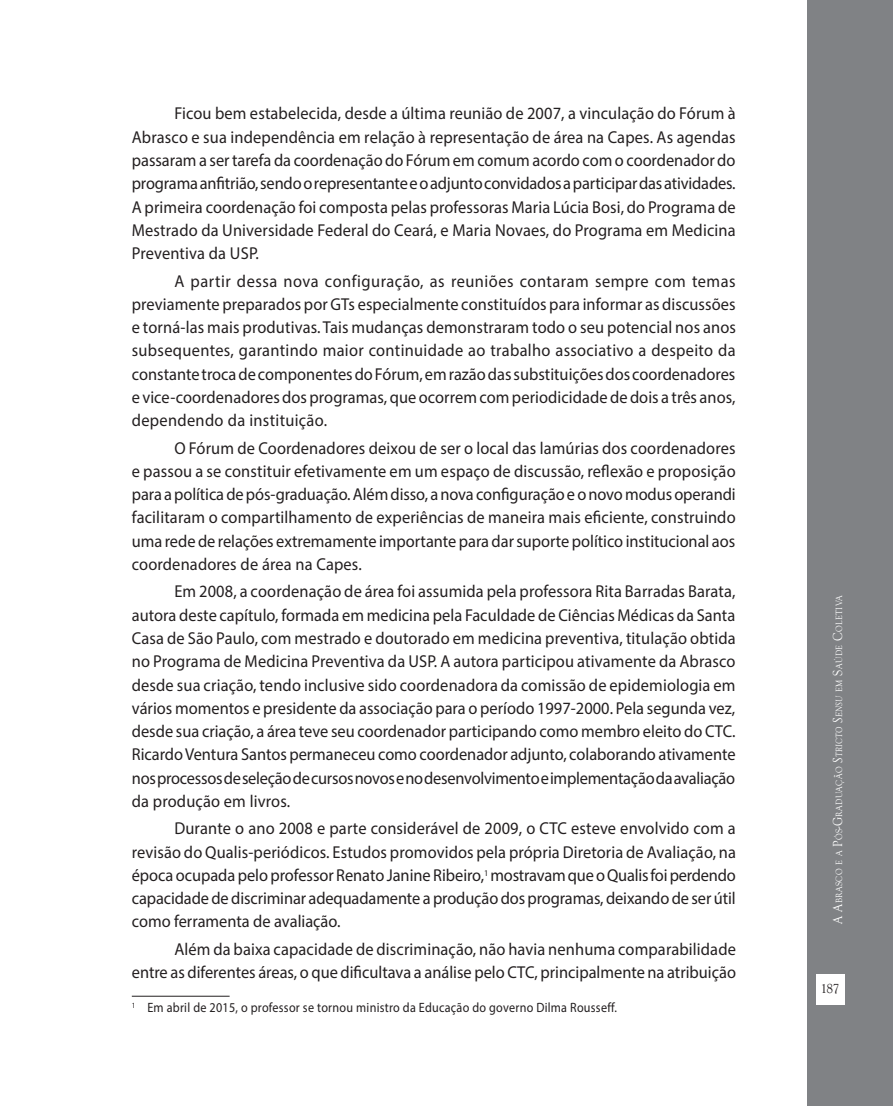
<style>
.page{position:relative;width:893px;height:1106px;background:#fff}
.page>*{position:absolute;margin:0;border:0;box-sizing:border-box;transform-origin:0 0}
.t1{font:17.25px/23.2px "Myriad Pro";letter-spacing:.005em;color:#231f20;text-align:justify;scale:.95 1}
.t2{font:13.5px "Myriad Pro";letter-spacing:.02em;color:#231f20;scale:.9 1}
.t3{font:13.5px "Goudy Old Style T";color:#231f20}
.t4{font:9.45px "Goudy Old Style T";letter-spacing:.035em;color:#fff;scale:.9 1}
.s1{font-size:13.5px}
.s2{font-style:italic;font-size:13.5px}
.s3{font-style:italic}
</style>
<div class="page">
<div style="left:807px;top:0;width:86px;height:1106px;background:#808285"></div>
<div style="left:816px;top:973px;width:28px;height:31px;background:#fff"></div>
<hr style="left:132px;top:996px;width:98px;height:1px;background:#231f20">
<p class="t1" style="left:132px;top:102px;width:637px;text-indent:43px">Ficou bem estabelecida, desde a última reunião de 2007, a vinculação do Fórum à Abrasco e sua independência em relação à representação de área na Capes. As agendas passaram a ser tarefa da coordenação do Fórum em comum acordo com o coordenador do programa anfitrião, sendo o representante e o adjunto convidados a participar das atividades.<br>A primeira coordenação foi composta pelas professoras Maria Lúcia Bosi, do Programa de Mestrado da Universidade Federal do Ceará, e Maria Novaes, do Programa em Medicina Preventiva da USP.</p>
<p class="t1" style="left:132px;top:269px;width:638px;text-indent:43px">A partir dessa nova configuração, as reuniões contaram sempre com temas previamente preparados por GTs especialmente constituídos para informar as discussões e torná-las mais produtivas. Tais mudanças demonstraram todo o seu potencial nos anos subsequentes, garantindo maior continuidade ao trabalho associativo a despeito da constante troca de componentes do Fórum, em razão das substituições dos coordenadores e vice-coordenadores dos programas, que ocorrem com periodicidade de dois a três anos, dependendo da instituição.</p>
<p class="t1" style="left:132px;top:436px;width:637px;text-indent:43px">O Fórum de Coordenadores deixou de ser o local das lamúrias dos coordenadores e passou a se constituir efetivamente em um espaço de discussão, reflexão e proposição para a política de pós-graduação. Além disso, a nova configuração e o novo modus operandi facilitaram o compartilhamento de experiências de maneira mais eficiente, construindo uma rede de relações extremamente importante para dar suporte político institucional aos coordenadores de área na Capes.</p>
<p class="t1" style="left:132px;top:580px;width:637px;text-indent:43px">Em 2008, a coordenação de área foi assumida pela professora Rita Barradas Barata, autora deste capítulo, formada em medicina pela Faculdade de Ciências Médicas da Santa Casa de São Paulo, com mestrado e doutorado em medicina preventiva, titulação obtida no Programa de Medicina Preventiva da USP. A autora participou ativamente da Abrasco desde sua criação, tendo inclusive sido coordenadora da comissão de epidemiologia em vários momentos e presidente da associação para o período 1997-2000. Pela segunda vez, desde sua criação, a área teve seu coordenador participando como membro eleito do CTC.<br>Ricardo Ventura Santos permaneceu como coordenador adjunto, colaborando ativamente nos processos de seleção de cursos novos e no desenvolvimento e implementação da avaliação da produção em livros.</p>
<p class="t1" style="left:132px;top:816px;width:638px;text-indent:43px">Durante o ano 2008 e parte considerável de 2009, o CTC esteve envolvido com a revisão do Qualis-periódicos. Estudos promovidos pela própria Diretoria de Avaliação, na época ocupada pelo professor Renato Janine Ribeiro,<sup>1</sup> mostravam que o Qualis foi perdendo capacidade de discriminar adequadamente a produção dos programas, deixando de ser útil como ferramenta de avaliação.</p>
<p class="t1" style="left:132px;top:937px;width:638px;text-align:right">Além da baixa capacidade de discriminação, não havia nenhuma comparabilidade<br>entre as diferentes áreas, o que dificultava a análise pelo CTC, principalmente na atribuição</p>
<p class="t2" style="left:132px;top:999px;width:541px"><sup>1</sup> Em abril de 2015, o professor se tornou ministro da Educação do governo Dilma Rousseff.</p>
<p class="t4" style="left:834px;top:923px;width:366px;rotate:-90deg"><span class="s1">A A</span>brasco e a <span class="s1">P</span>ós<span class="s1">-G</span>raduação <span class="s2">S</span><span class="s3">tricto</span> <span class="s2">S</span><span class="s3">ensu</span> em <span class="s1">S</span>aúde <span class="s1">C</span>oletiva</p>
<p class="t3" style="left:821px;top:981px;width:21px">187</p>
</div>
